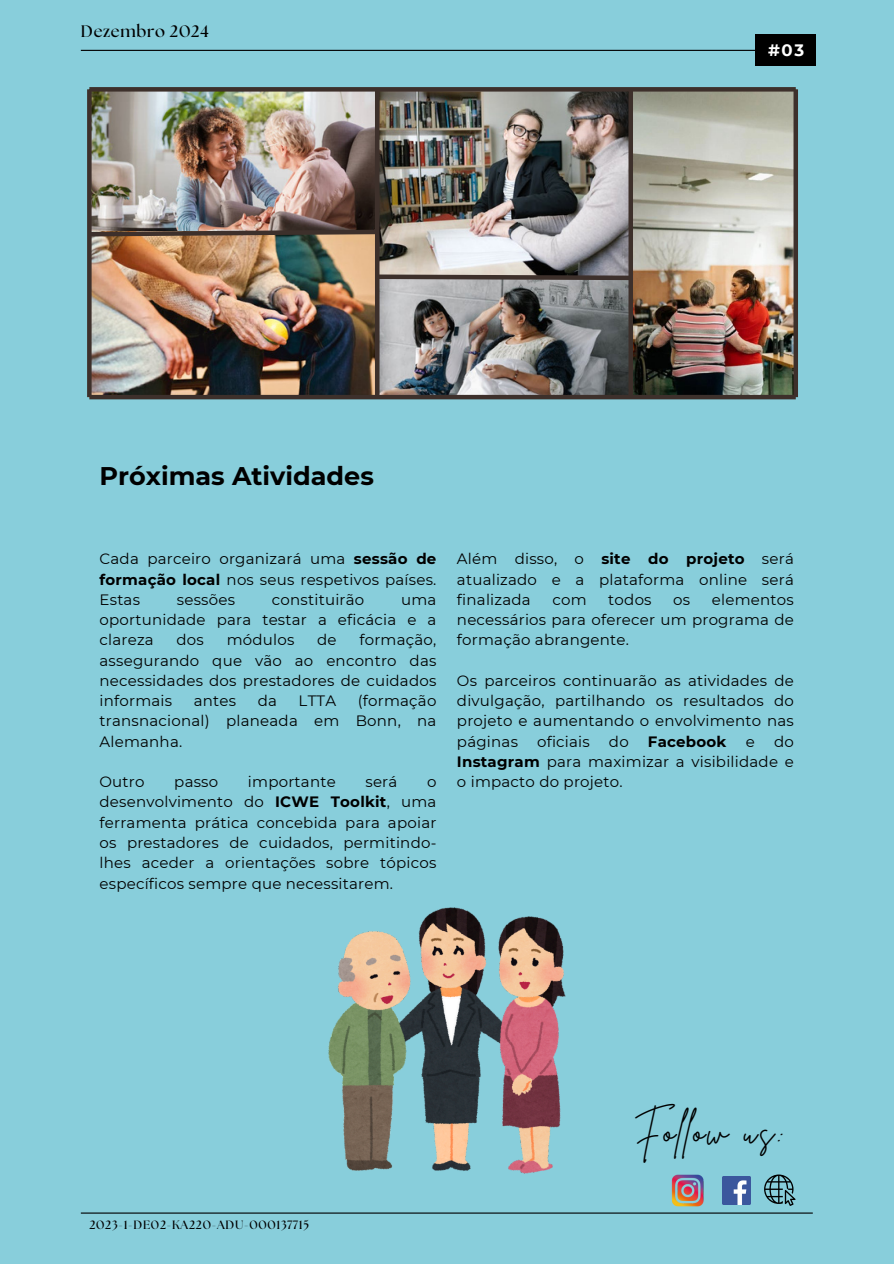
<style>
.page{position:relative;width:894px;height:1264px;background:#fff}
.page>*{position:absolute;margin:0;border:0;box-sizing:border-box;transform-origin:0 0}
.t1{font:36.3px "Brittany Signature";letter-spacing:.065em;color:#000}
.t2{font:700 25.5px "Montserrat";color:#000}
.t3{font:700 16.65px "The Seasons";letter-spacing:.04em;color:#000}
.t4{font:700 16.5px "Montserrat";color:#fff}
.t5{font:15px/20.2px "Montserrat";letter-spacing:.015em;color:#000;text-align:justify}
.t6{font:700 15px "Montserrat";letter-spacing:.015em;color:#000}
.t7{font:700 12px "The Seasons";letter-spacing:.065em;color:#000}
.s1{font-weight:700}
</style>
<div class="page">
<div style="left:0;top:0;width:893px;height:1263px;background:#88cedb"></div>
<hr style="left:81px;top:50px;width:731px;height:1px;background:#000">
<hr style="left:81px;top:1212px;width:731px;height:1px;background:#000">
<img style="left:92px;top:92px;width:701px;height:303px">
<img style="left:92px;top:227px;width:289px;height:12px">
<hr style="left:375px;top:89px;width:4px;height:308px;background:#3d302b">
<hr style="left:89px;top:395px;width:706px;height:4px;background:#3d302b">
<div style="left:87px;top:89px;width:5px;height:308px;background:#3d302b"></div>
<div style="left:89px;top:87px;width:706px;height:5px;background:#3d302b"></div>
<svg style="left:793px;top:89px;width:4px;height:308px"></svg>
<svg style="left:628px;top:92px;width:4px;height:303px"></svg>
<svg style="left:372px;top:272px;width:263px;height:10px;background:#776f6b"></svg>
<img style="left:329px;top:907px;width:236px;height:266px">
<img style="left:671px;top:1174px;width:33px;height:33px">
<img style="left:722px;top:1176px;width:28px;height:28px">
<svg style="left:764px;top:1174px;width:31px;height:31px"></svg>
<div style="left:754px;top:35px;width:61px;height:31px;background:#000"></div>
<p class="t3" style="left:81px;top:24px;width:129px">Dezembro 2024</p>
<p class="t4" style="left:767px;top:40px;width:38px">#03</p>
<h3 class="t2" style="left:99px;top:460px;width:276px">Próximas Atividades</h3>
<h2 class="t5" style="left:99px;top:549px;width:338px">Cada parceiro organizará uma <span class="s1">sessão de formação local</span> nos seus respetivos países.<br>Estas</h2>
<h2 class="t5" style="left:177px;top:589px;width:60px">sessões</h2>
<h2 class="t5" style="left:272px;top:589px;width:94px">constituirão</h2>
<h2 class="t5" style="left:99px;top:589px;width:338px;text-indent:301px">uma oportunidade para testar a eficácia e a clareza</h2>
<h2 class="t5" style="left:99px;top:630px;width:338px;text-indent:260px">formação, assegurando que vão ao encontro das necessidades dos prestadores de cuidados informais</h2>
<h2 class="t5" style="left:176px;top:630px;width:29px">dos</h2>
<h2 class="t5" style="left:227px;top:630px;width:69px">módulos</h2>
<h2 class="t5" style="left:317px;top:630px;width:21px">de</h2>
<h2 class="t5" style="left:99px;top:690px;width:338px;text-indent:258px">(formação transnacional) planeada em Bonn, na Alemanha.</h2>
<p class="t5" style="left:99px;top:771px;width:47px">Outro</p>
<p class="t5" style="left:174px;top:771px;width:45px">passo</p>
<p class="t5" style="left:248px;top:771px;width:89px">importante</p>
<p class="t5" style="left:365px;top:771px;width:33px">será</p>
<h2 class="t5" style="left:194px;top:690px;width:44px">antes</h2>
<h2 class="t5" style="left:258px;top:690px;width:21px">da</h2>
<h2 class="t5" style="left:298px;top:690px;width:39px">LTTA</h2>
<p class="t5" style="left:99px;top:771px;width:338px;text-indent:327px">o desenvolvimento do <span class="s1">ICWE Toolkit</span>, uma ferramenta prática concebida para apoiar os prestadores de cuidados, permitindo&shy;lhes aceder a orientações sobre tópicos específicos sempre que necessitarem.</p>
<p class="t5" style="left:457px;top:549px;width:338px">Além disso, o <span class="s1">site do projeto</span> será atualizado e a plataforma online será finalizada</p>
<p class="t5" style="left:457px;top:589px;width:338px;text-indent:255px">elementos necessários para oferecer um programa de formação abrangente.</p>
<p class="t5" style="left:457px;top:670px;width:338px">Os parceiros continuarão as atividades de divulgação, partilhando os resultados do projeto e aumentando o envolvimento nas páginas</p>
<p class="t5" style="left:552px;top:589px;width:36px">com</p>
<p class="t5" style="left:608px;top:589px;width:45px">todos</p>
<p class="t5" style="left:673px;top:589px;width:18px">os</p>
<p class="t5" style="left:537px;top:731px;width:54px">oficiais</p>
<p class="t5" style="left:608px;top:731px;width:21px">do</p>
<p class="t6" style="left:647px;top:732px;width:80px">Facebook</p>
<p class="t5" style="left:745px;top:731px;width:11px">e</p>
<p class="t5" style="left:457px;top:731px;width:338px;text-indent:317px">do <span class="s1">Instagram</span> para maximizar a visibilidade e o impacto do projeto.</p>
<p class="t7" style="left:89px;top:1218px;width:221px">2023-1-DE02-KA220-ADU-000137715</p>
<p class="t1" style="left:633px;top:1107px;width:153px">Follow us:</p>
</div>
